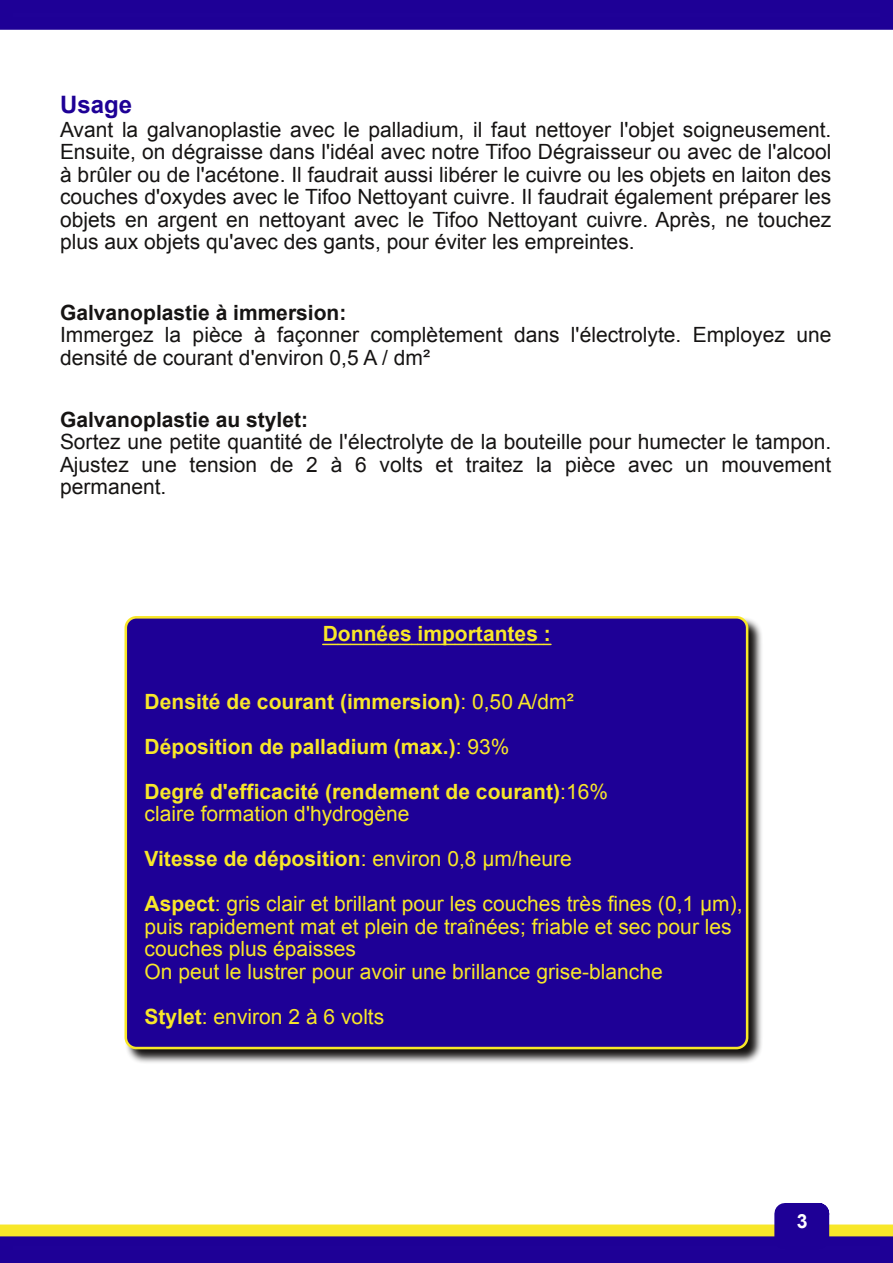
<style>
.page{position:relative;width:893px;height:1263px;background:#fff}
.page>*{position:absolute;margin:0;border:0;box-sizing:border-box;transform-origin:0 0}
.t1{font:700 24px "Arial";color:#1e0096}
.t2{font:21px/22.5px "Arial";color:#161413;text-align:justify}
.t3{font:21px/45px "Arial";color:#f8e729}
.t4{font:700 21px/45px "Arial";color:#f8e729}
.t5{font:700 21px "Arial";color:#161413}
.t6{font:700 19.5px "Arial";color:#fff}
.s1{font-weight:400}
.s2{font-weight:700}
</style>
<div class="page">
<div style="left:6px;top:6px;width:881px;height:17px;background:#1f0197"></div>
<div style="left:0;top:0;width:893px;height:30px;border:13px solid #1e0096"></div>
<div style="left:6px;top:1239px;width:881px;height:17px;background:#1f0197"></div>
<div style="left:0;top:1233px;width:893px;height:30px;border:13px solid #1e0096"></div>
<div style="left:1px;top:1225px;width:891px;height:10px;background:#f8e729"></div>
<div style="left:0;top:1224px;width:893px;height:12px;border:2px solid #f8e729"></div>
<div style="left:785px;top:1213px;width:34px;height:25px;background:#1e0096"></div>
<div style="left:774px;top:1203px;width:55px;height:46px;border:21px solid #1e0096"></div>
<img style="left:126px;top:618px;width:636px;height:445px">
<div style="left:126px;top:617px;width:621px;height:431px;background:#1e0096;border-radius:11px"></div>
<svg style="left:323px;top:644px;width:228px;height:1px"></svg>
<div style="left:124px;top:616px;width:624px;height:433px;border:3px solid #f8e729;border-radius:11px"></div>
<p class="t1" style="left:60px;top:91px;width:74px">Usage</p>
<p class="t2" style="left:60px;top:118px;width:773px">Avant la galvanoplastie avec le palladium, il faut nettoyer l'objet soigneusement.<br>Ensuite, on dégraisse dans l'idéal avec notre Tifoo Dégraisseur ou avec de l'alcool à brûler ou de l'acétone. Il faudrait aussi libérer le cuivre ou les objets en laiton des couches d'oxydes avec le Tifoo Nettoyant cuivre. Il faudrait également préparer les objets en argent en nettoyant avec le Tifoo Nettoyant cuivre. Après, ne touchez plus aux objets qu'avec des gants, pour éviter les empreintes.</p>
<p class="t5" style="left:60px;top:301px;width:288px">Galvanoplastie à immersion:</p>
<p class="t2" style="left:60px;top:324px;width:773px">Immergez la pièce à façonner complètement dans l'électrolyte. Employez une densité de courant d'environ 0,5 A / dm²</p>
<p class="t5" style="left:60px;top:408px;width:250px">Galvanoplastie au stylet:</p>
<p class="t2" style="left:60px;top:431px;width:773px">Sortez une petite quantité de l'électrolyte de la bouteille pour humecter le tampon.<br>Ajustez une tension de 2 à 6 volts et traitez la pièce avec un mouvement permanent.</p>
<p class="t4" style="left:323px;top:611px;width:230px">Données importantes :</p>
<p class="t4" style="left:145px;top:679px;width:465px">Densité de courant (immersion)<span class="s1">: 0,50 A/dm²<br></span>Déposition de palladium (max.)<span class="s1">: 93%<br></span>Degré d'efficacité (rendement de courant)<span class="s1">:16%</span></p>
<p class="t3" style="left:145px;top:791px;width:600px">claire formation d'hydrogène<br><span class="s2">Vitesse de déposition</span>: environ 0,8 µm/heure<br><span class="s2">Aspect</span>: gris clair et brillant pour les couches très fines (0,1 µm),</p>
<p class="t3" style="left:145px;top:915px;width:589px;line-height:22.5px">puis rapidement mat et plein de traînées; friable et sec pour les couches plus épaisses<br>On peut le lustrer pour avoir une brillance grise-blanche</p>
<p class="t3" style="left:145px;top:994px;width:241px"><span class="s2">Stylet</span>: environ 2 à 6 volts</p>
<p class="t6" style="left:797px;top:1211px;width:12px">3</p>
</div>
